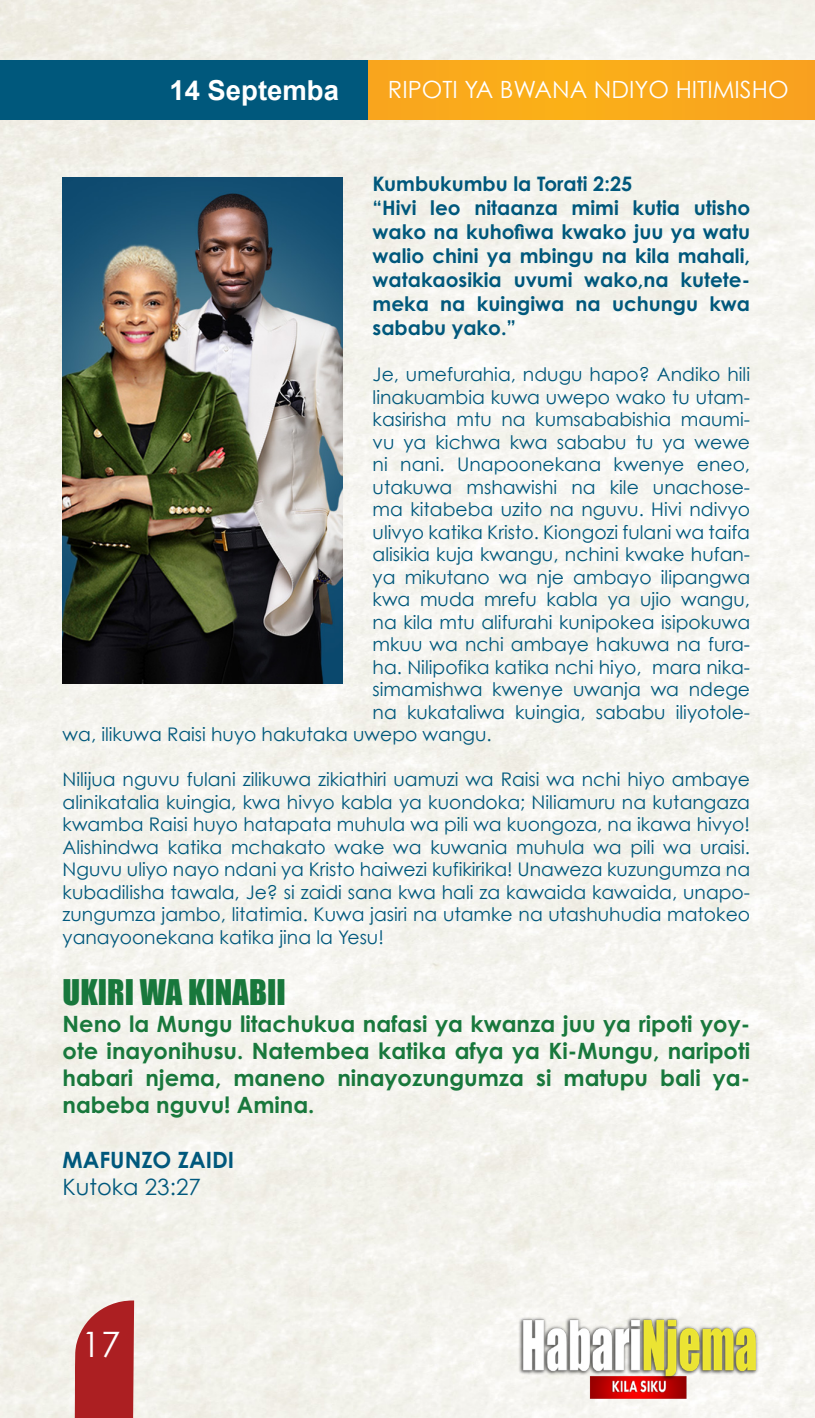
<style>
.page{position:relative;width:815px;height:1418px;background:#fff}
.page>*{position:absolute;margin:0;border:0;box-sizing:border-box;transform-origin:0 0}
.t1{font:35px "Century Gothic";color:#fff}
.t2{font:32.5px "Impact";color:#18783c}
.t3{font:700 27.5px "Arial";color:#fff}
.t4{font:23.75px "Century Gothic";color:#fff}
.t5{font:700 22.5px/27px "Century Gothic Pro";color:#18783c;text-align:justify}
.t6{font:700 22.5px "Century Gothic Pro";color:#00587c}
.t7{font:22.5px "Century Gothic";color:#00587c}
.t8{font:700 20px/24px "Century Gothic Pro";color:#00587c;text-align:justify}
.t9{font:18.75px/22.5px "Century Gothic";color:#00587c;text-align:justify}
</style>
<div class="page">
<img style="left:0;top:0;width:815px;height:1417px">
<div style="left:139px;top:60px;width:676px;height:60px;background:#faa91c"></div>
<div style="left:0;top:60px;width:368px;height:60px;background:#00587c"></div>
<svg style="left:73px;top:1300px;width:61px;height:117px;background:#b53c3e"></svg>
<img style="left:516px;top:1310px;width:245px;height:94px">
<img style="left:63px;top:177px;width:280px;height:506px">
<p class="t3" style="left:169px;top:72px;width:171px">14 Septemba</p>
<p class="t4" style="left:388px;top:75px;width:402px">RIPOTI YA BWANA NDIYO HITIMISHO</p>
<p class="t8" style="left:373px;top:171px;width:261px">Kumbukumbu la Torati 2:25</p>
<p class="t8" style="left:373px;top:195px;width:379px">“Hivi leo nitaanza mimi kutia utisho wako na kuhofiwa kwako juu ya watu walio chini ya mbingu na kila mahali, watakaosikia uvumi wako,na kutete&shy;meka na kuingiwa na uchungu kwa sababu yako.”</p>
<p class="t9" style="left:373px;top:363px;width:379px">Je, umefurahia, ndugu hapo? Andiko hili</p>
<p class="t9" style="left:373px;top:385px;width:379px">linakuambia kuwa uwepo wako tu utam-</p>
<p class="t9" style="left:373px;top:408px;width:379px">kasirisha mtu na kumsababishia maumi-</p>
<p class="t9" style="left:373px;top:430px;width:379px">vu ya kichwa kwa sababu tu ya wewe</p>
<p class="t9" style="left:373px;top:453px;width:379px">ni nani. Unapoonekana kwenye eneo,</p>
<p class="t9" style="left:373px;top:475px;width:379px">utakuwa mshawishi na kile unachose-</p>
<p class="t9" style="left:373px;top:498px;width:379px">ma kitabeba uzito na nguvu. Hivi ndivyo</p>
<p class="t9" style="left:373px;top:520px;width:379px">ulivyo katika Kristo. Kiongozi fulani wa taifa</p>
<p class="t9" style="left:373px;top:543px;width:379px">alisikia kuja kwangu, nchini kwake hufan-</p>
<p class="t9" style="left:373px;top:565px;width:379px">ya mikutano wa nje ambayo ilipangwa</p>
<p class="t9" style="left:373px;top:588px;width:379px">kwa muda mrefu kabla ya ujio wangu,</p>
<p class="t9" style="left:373px;top:610px;width:379px">na kila mtu alifurahi kunipokea isipokuwa</p>
<p class="t9" style="left:373px;top:633px;width:379px">mkuu wa nchi ambaye hakuwa na fura-</p>
<p class="t9" style="left:373px;top:655px;width:379px">ha. Nilipofika katika nchi hiyo, mara nika-</p>
<p class="t9" style="left:373px;top:678px;width:379px">simamishwa kwenye uwanja wa ndege</p>
<p class="t9" style="left:373px;top:700px;width:379px">na kukataliwa kuingia, sababu iliyotole-</p>
<p class="t9" style="left:63px;top:723px;width:431px">wa, ilikuwa Raisi huyo hakutaka uwepo wangu.</p>
<p class="t9" style="left:63px;top:768px;width:689px">Nilijua nguvu fulani zilikuwa zikiathiri uamuzi wa Raisi wa nchi hiyo ambaye alinikatalia kuingia, kwa hivyo kabla ya kuondoka; Niliamuru na kutangaza kwamba Raisi huyo hatapata muhula wa pili wa kuongoza, na ikawa hivyo!<br>Alishindwa katika mchakato wake wa kuwania muhula wa pili wa uraisi.<br>Nguvu uliyo nayo ndani ya Kristo haiwezi kufikirika! Unaweza kuzungumza na kubadilisha tawala, Je? si zaidi sana kwa hali za kawaida kawaida, unapo&shy;zungumza jambo, litatimia. Kuwa jasiri na utamke na utashuhudia matokeo yanayoonekana katika jina la Yesu!</p>
<p class="t2" style="left:63px;top:967px;width:225px">UKIRI WA KINABII</p>
<p class="t5" style="left:63px;top:1010px;width:689px">Neno la Mungu litachukua nafasi ya kwanza juu ya ripoti yoy&shy;ote inayonihusu. Natembea katika afya ya Ki-Mungu, naripoti habari njema, maneno ninayozungumza si matupu bali ya&shy;nabeba nguvu! Amina.</p>
<p class="t6" style="left:63px;top:1145px;width:173px">MAFUNZO ZAIDI</p>
<p class="t7" style="left:63px;top:1172px;width:140px">Kutoka 23:27</p>
<h1 class="t1" style="left:82px;top:1322px;width:40px">17</h1>
</div>
